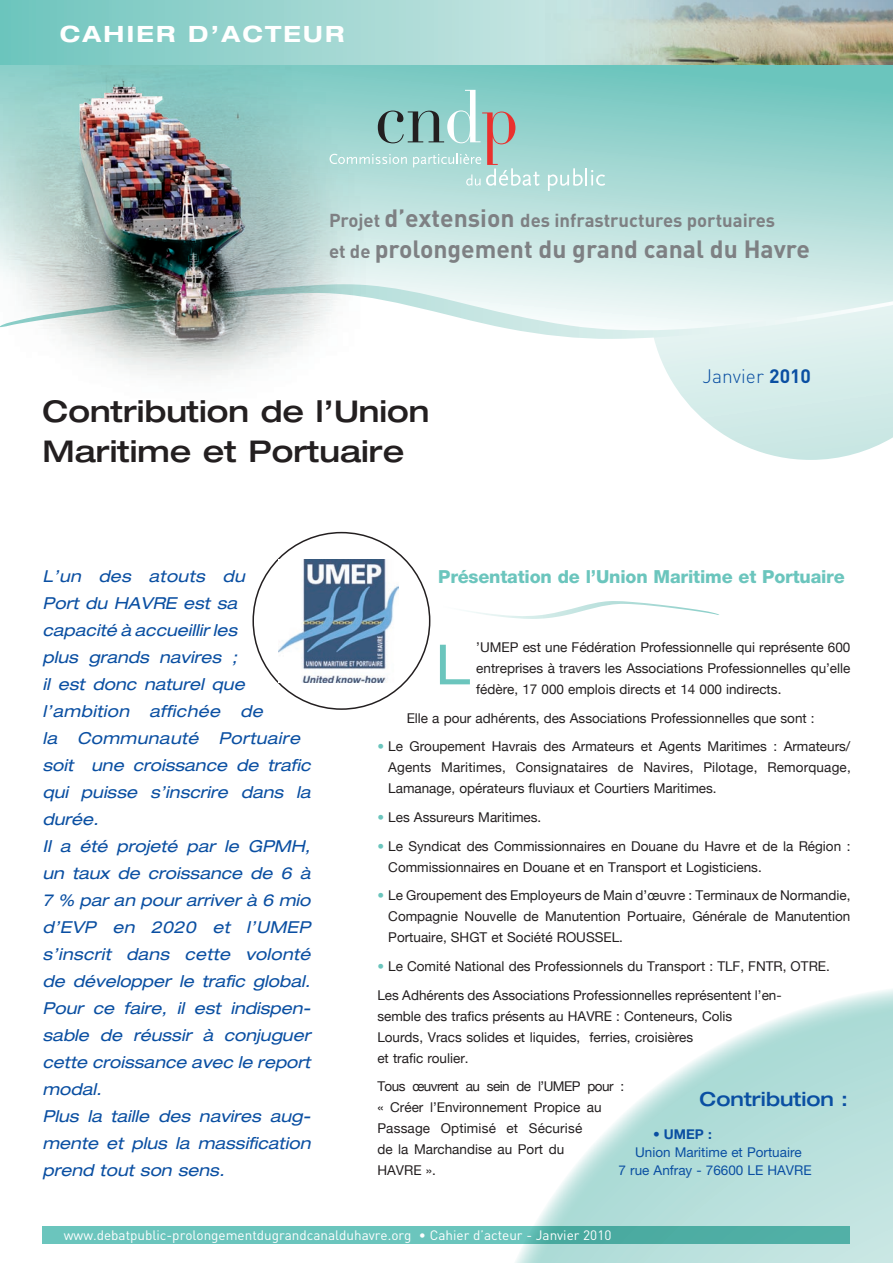
<style>
.page{position:relative;width:893px;height:1263px;background:#fff}
.page>*{position:absolute;margin:0;border:0;box-sizing:border-box;transform-origin:0 0}
.Normal_e{font:expanded 55.5px "Helvetica Neue";color:#6bc5bd}
.Normal_e-2{font:500 expanded 30px/40.5px "Helvetica Neue";color:#231f20}
.t1{font:700 24.75px "DIN";color:#7e8083}
.t2{font:700 expanded 22.5px "Helvetica Neue";letter-spacing:.1em;color:#fff}
.T2{font:500 expanded 19.5px "Helvetica Neue";color:#0a4fa2}
.Normal_e-3{font:300 19.2px "DIN";color:#0a4fa2}
.t3{font:700 18.45px "DIN";color:#7e8083}
.Normal_e-4{font:800 18px "Helvetica Neue";letter-spacing:-.01em;color:#6bc5bd}
.Normal_e-5{font:italic expanded 16.5px/27px "Helvetica Neue";color:#0a4fa2;text-align:justify}
.Normal_e-6{font:13.5px/21px "Helvetica Neue";color:#231f20;text-align:justify}
.Normal_e-7{font:13.5px "DIN";color:#fff}
.T2-2{font:13.5px "Helvetica Neue";color:#0a4fa2}
.T2-3{font:700 13.5px "Helvetica Neue";color:#0a4fa2}
.s1{font-size:24.75px}
.s2{font-size:18.45px}
.s3{font-weight:700}
.s4{color:#6bc5bd}
.s5{font-weight:400}
</style>
<div class="page">
<svg style="left:654px;top:339px;width:239px;height:121px"></svg>
<svg style="left:612px;top:64px;width:281px;height:220px;background:#9fd6d1"></svg>
<svg style="left:612px;top:284px;width:281px;height:55px;background:#e3f2f1"></svg>
<svg style="left:543px;top:64px;width:69px;height:275px;background:#b5dfdb"></svg>
<img style="left:0;top:64px;width:543px;height:312px">
<img style="left:79px;top:87px;width:164px;height:249px">
<svg style="left:0;top:0;width:546px;height:64px;background:#99d4cf"></svg>
<img style="left:546px;top:0;width:347px;height:64px">
<svg style="left:463px;top:601px;width:256px;height:18px"></svg>
<svg style="left:471px;top:989px;width:422px;height:274px"></svg>
<svg style="left:43px;top:1227px;width:807px;height:17px;background:#5fbbb2"></svg>
<svg style="left:548px;top:168px;width:57px;height:23px"></svg>
<svg style="left:330px;top:90px;width:210px;height:96px;background:#a0ceca"></svg>
<img style="left:279px;top:560px;width:119px;height:122px">
<p class="t2" style="left:60px;top:20px;width:286px">CAHIER D’ACTEUR</p>
<p class="t3" style="left:329px;top:208px;width:448px">Projet <span class="s1">d’extension</span> des infrastructures portuaires</p>
<p class="t1" style="left:329px;top:233px;width:482px"><span class="s2">et de</span> prolongement du grand canal du Havre</p>
<p class="Normal_e-2" style="left:43px;top:390px;width:389px">Contribution de l’Union<br>Maritime et Portuaire</p>
<p class="Normal_e-3" style="left:702px;top:365px;width:110px">Janvier <span class="s3">2010</span></p>
<p class="Normal_e-5" style="left:43px;top:562px;width:269px;text-align:left">L’un des atouts du<br>Port du HAVRE est sa capacité à accueillir les<br>plus grands navires ;<br>il est donc naturel que l’ambition affichée de<br>la Communauté Portuaire soit une croissance de trafic qui puisse s’inscrire dans la durée.</p>
<p class="Normal_e-5" style="left:43px;top:832px;width:269px">Il a été projeté par le GPMH, un taux de croissance de 6 à 7 % par an pour arriver à 6 mio d’EVP en 2020 et l’UMEP s’inscrit dans cette volonté de développer le trafic global.<br>Pour ce faire, il est indispen&shy;sable de réussir à conjuguer cette croissance avec le report modal.</p>
<p class="Normal_e-5" style="left:43px;top:1102px;width:269px">Plus la taille des navires aug&shy;mente et plus la massification prend tout son sens.</p>
<p class="Normal_e-4" style="left:438px;top:566px;width:408px">Présentation de l’Union Maritime et Portuaire</p>
<p class="Normal_e-6" style="left:476px;top:636px;width:376px">’UMEP est une Fédération Professionnelle qui représente 600 entreprises à travers les Associations Professionnelles qu’elle fédère, 17 000 emplois directs et 14 000 indirects.</p>
<p class="Normal_e-6" style="left:407px;top:707px;width:409px">Elle a pour adhérents, des Associations Professionnelles que sont :</p>
<p class="Normal_e-6" style="left:388px;top:736px;width:464px;text-indent:-11px"><span class="s4">•</span> Le Groupement Havrais des Armateurs et Agents Maritimes : Armateurs/ Agents Maritimes, Consignataires de Navires, Pilotage, Remorquage, Lamanage, opérateurs fluviaux et Courtiers Maritimes.</p>
<p class="Normal_e-6" style="left:377px;top:806px;width:165px"><span class="s4">•</span> Les Assureurs Maritimes.</p>
<p class="Normal_e-6" style="left:388px;top:835px;width:464px;text-indent:-11px"><span class="s4">•</span> Le Syndicat des Commissionnaires en Douane du Havre et de la Région :<br>Commissionnaires en Douane et en Transport et Logisticiens.</p>
<p class="Normal_e-6" style="left:388px;top:885px;width:464px;text-indent:-11px"><span class="s4">•</span> Le Groupement des Employeurs de Main d’œuvre : Terminaux de Normandie, Compagnie Nouvelle de Manutention Portuaire, Générale de Manutention Portuaire, SHGT et Société ROUSSEL.</p>
<p class="Normal_e-6" style="left:377px;top:955px;width:454px"><span class="s4">•</span> Le Comité National des Professionnels du Transport : TLF, FNTR, OTRE.</p>
<p class="Normal_e-6" style="left:377px;top:984px;width:406px;text-align:left">Les Adhérents des Associations Professionnelles représentent l’en&shy;semble des trafics présents au HAVRE : Conteneurs, Colis<br>Lourds, Vracs solides et liquides, ferries, croisières<br>et trafic roulier.</p>
<p class="Normal_e-6" style="left:377px;top:1076px;width:248px;text-align:left">Tous œuvrent au sein de l’UMEP pour : « Créer l’Environnement Propice au<br>Passage Optimisé et Sécurisé<br>de la Marchandise au Port du<br>HAVRE ».</p>
<p class="Normal_e" style="left:435px;top:631px;width:36px">L</p>
<p class="T2" style="left:700px;top:1087px;width:150px">Contribution :</p>
<p class="T2-3" style="left:653px;top:1125px;width:60px"><span class="s5">•</span> UMEP :</p>
<p class="T2-2" style="left:635px;top:1144px;width:168px">Union Maritime et Portuaire</p>
<p class="T2-2" style="left:619px;top:1162px;width:195px">7 rue Anfray - 76600 LE HAVRE</p>
<p class="Normal_e-7" style="left:64px;top:1226px;width:549px">www.debatpublic-prolongementdugrandcanalduhavre.org • Cahier d’acteur - Janvier 2010</p>
</div>
